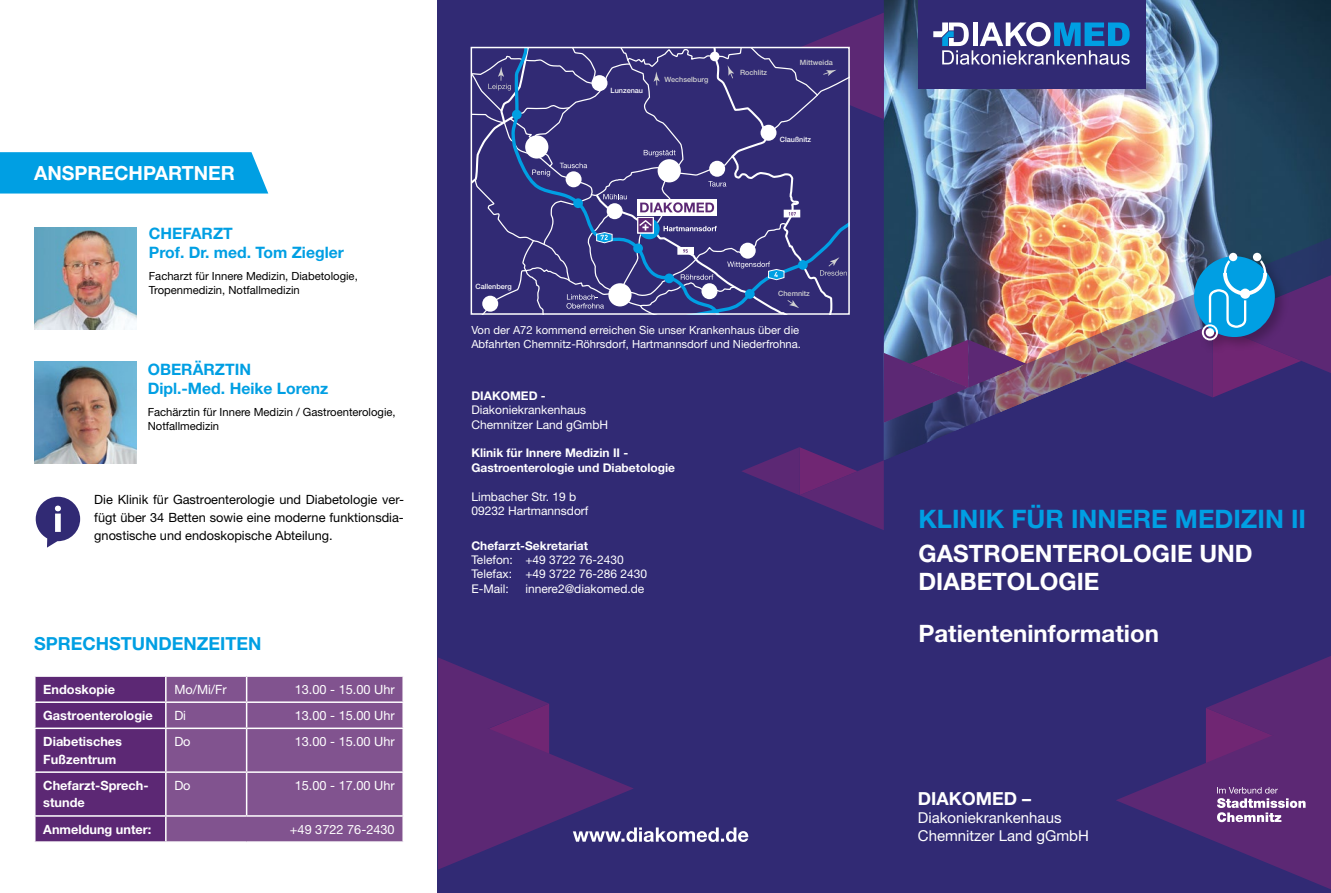
<style>
.page{position:relative;width:1331px;height:893px;background:#fff}
.page>*{position:absolute;margin:0;border:0;box-sizing:border-box;transform-origin:0 0}
.t1{font:700 25.5px "Helvetica Neue LT Std";color:#009fe3}
.t2{font:700 24px/28.8px "Helvetica Neue LT Std";color:#fff}
.t3{font:700 19.5px "Helvetica Neue LT Std";color:#fff}
.t4{font:700 18px "Helvetica Neue LT Std";color:#009fe3}
.t5{font:700 18px "Helvetica Neue LT Std";color:#fff}
.t6{font:700 15.75px/18.9px "Helvetica Neue LT Std";color:#009fe3}
.t7{font:15px/18px "Helvetica Neue LT Std";color:#fff}
.t8{font:12.75px/17.7px "Helvetica Neue LT Std";color:#000;text-align:justify}
.t9{font:700 12.75px/17.7px "Helvetica Neue LT Std";color:#fff}
.t10{font:12.75px "Helvetica Neue LT Std";color:#fff}
.t11{font:12px/14.4px "Helvetica Neue LT Std";color:#fff}
.t12{font:700 12px/14.4px "Helvetica Neue LT Std";color:#fff}
.t13{font:11.25px/13.5px "Helvetica Neue LT Std";color:#000}
.t14{font:11.25px/13.5px "Helvetica Neue LT Std";color:#fff}
.t15{font:500 7.2px "Helvetica Neue LT Std";color:#d0d0d0}
.t16{font:500 7.2px "Helvetica Neue LT Std";color:#fff}
</style>
<div class="page">
<svg style="left:0;top:152px;width:268px;height:42px;background:#0ba3e4"></svg>
<div style="left:438px;top:0;width:893px;height:893px;background:#312a74"></div>
<img style="left:884px;top:0;width:447px;height:233px">
<div style="left:918px;top:0;width:227px;height:89px;background:#312a74"></div>
<svg style="left:933px;top:22px;width:197px;height:43px"></svg>
<img style="left:884px;top:233px;width:447px;height:227px">
<img style="left:884px;top:340px;width:142px;height:83px">
<svg style="left:438px;top:657px;width:310px;height:213px"></svg>
<svg style="left:742px;top:447px;width:142px;height:83px"></svg>
<img style="left:34px;top:227px;width:102px;height:102px">
<img style="left:34px;top:362px;width:102px;height:102px">
<svg style="left:36px;top:497px;width:44px;height:51px"></svg>
<div style="left:1191px;top:250px;width:99px;height:105px;background:#000;opacity:.25"></div>
<div style="left:1229px;top:253px;width:8px;height:8px;background:#fff;border-radius:50%"></div>
<div style="left:1253px;top:253px;width:8px;height:8px;background:#fff;border-radius:50%"></div>
<svg style="left:1124px;top:260px;width:207px;height:137px"></svg>
<svg style="left:35px;top:677px;width:368px;height:164px;background:#764687"></svg>
<hr style="left:34px;top:728px;width:132px;height:1px;background:#fff">
<hr style="left:166px;top:728px;width:81px;height:1px;background:#fff">
<hr style="left:165px;top:729px;width:2px;height:42px;background:#fff">
<hr style="left:247px;top:728px;width:157px;height:1px;background:#fff">
<hr style="left:246px;top:729px;width:1px;height:42px;background:#fff">
<hr style="left:34px;top:771px;width:132px;height:2px;background:#fff">
<hr style="left:166px;top:771px;width:81px;height:2px;background:#fff">
<hr style="left:165px;top:773px;width:2px;height:42px;background:#fff">
<hr style="left:247px;top:771px;width:157px;height:2px;background:#fff">
<hr style="left:246px;top:773px;width:1px;height:42px;background:#fff">
<hr style="left:34px;top:815px;width:132px;height:2px;background:#fff">
<hr style="left:34px;top:677px;width:2px;height:24px;background:#fff">
<hr style="left:402px;top:677px;width:2px;height:24px;background:#fff">
<hr style="left:34px;top:703px;width:2px;height:25px;background:#fff">
<hr style="left:402px;top:703px;width:2px;height:25px;background:#fff">
<hr style="left:34px;top:729px;width:2px;height:42px;background:#fff">
<hr style="left:402px;top:729px;width:2px;height:42px;background:#fff">
<hr style="left:34px;top:773px;width:2px;height:42px;background:#fff">
<hr style="left:402px;top:773px;width:2px;height:42px;background:#fff">
<hr style="left:34px;top:817px;width:2px;height:24px;background:#fff">
<hr style="left:166px;top:815px;width:81px;height:2px;background:#fff">
<hr style="left:165px;top:817px;width:2px;height:24px;background:#fff">
<hr style="left:247px;top:815px;width:157px;height:2px;background:#fff">
<hr style="left:402px;top:817px;width:2px;height:24px;background:#fff">
<svg style="left:471px;top:13px;width:413px;height:299px"></svg>
<div style="left:471px;top:47px;width:379px;height:268px;border:2px solid #fff"></div>
<svg style="left:1116px;top:656px;width:215px;height:233px"></svg>
<h3 class="t3" style="left:34px;top:161px;width:202px">ANSPRECHPARTNER</h3>
<h3 class="t6" style="left:149px;top:224px;width:197px">CHEFARZT<br>Prof. Dr. med. Tom Ziegler</h3>
<p class="t13" style="left:149px;top:269px;width:210px">Facharzt für Innere Medizin, Diabetologie,<br>Tropenmedizin, Notfallmedizin</p>
<p class="t16" style="left:475px;top:282px;width:38px">Callenberg</p>
<p class="t16" style="left:611px;top:86px;width:34px">Lunzenau</p>
<p class="t15" style="left:664px;top:75px;width:45px">Wechselburg</p>
<p class="t15" style="left:740px;top:68px;width:29px">Rochlitz</p>
<p class="t15" style="left:800px;top:58px;width:34px">Mittweida</p>
<p class="t16" style="left:780px;top:135px;width:33px">Claußnitz</p>
<p class="t15" style="left:778px;top:289px;width:33px">Chemnitz</p>
<p class="t14" style="left:471px;top:323px;width:331px">Von der A72 kommend erreichen Sie unser Krankenhaus über die<br>Abfahrten Chemnitz-Röhrsdorf, Hartmannsdorf und Niederfrohna.</p>
<h3 class="t6" style="left:148px;top:360px;width:182px">OBERÄRZTIN<br>Dipl.-Med. Heike Lorenz</h3>
<p class="t13" style="left:148px;top:405px;width:249px">Fachärztin für Innere Medizin / Gastroenterologie,<br>Notfallmedizin</p>
<p class="t12" style="left:471px;top:388px;width:76px">DIAKOMED -</p>
<p class="t11" style="left:471px;top:403px;width:138px">Diakoniekrankenhaus<br>Chemnitzer Land gGmbH</p>
<p class="t12" style="left:471px;top:446px;width:205px">Klinik für Innere Medizin II -<br>Gastroenterologie und Diabetologie</p>
<p class="t11" style="left:471px;top:489px;width:119px">Limbacher Str. 19 b<br>09232 Hartmannsdorf</p>
<p class="t12" style="left:471px;top:538px;width:118px">Chefarzt-Sekretariat</p>
<p class="t11" style="left:471px;top:552px;width:177px">Telefon: +49 3722 76-2430<br>Telefax: +49 3722 76-286 2430<br>E-Mail:</p>
<p class="t8" style="left:94px;top:491px;width:311px">Die Klinik für Gastroenterologie und Diabetologie ver&shy;fügt über 34 Betten sowie eine moderne funktionsdia&shy;gnostische und endoskopische Abteilung.</p>
<h1 class="t1" style="left:918px;top:504px;width:389px">KLINIK FÜR INNERE MEDIZIN II</h1>
<h2 class="t2" style="left:918px;top:538px;width:336px">GASTROENTEROLOGIE UND<br>DIABETOLOGIE</h2>
<h2 class="t2" style="left:918px;top:619px;width:242px">Patienteninformation</h2>
<p class="t11" style="left:525px;top:581px;width:120px">innere2@diakomed.de</p>
<h3 class="t4" style="left:34px;top:632px;width:229px">SPRECHSTUNDENZEITEN</h3>
<p class="t9" style="left:43px;top:680px;width:73px">Endoskopie</p>
<p class="t10" style="left:174px;top:682px;width:54px">Mo/Mi/Fr</p>
<p class="t10" style="left:295px;top:682px;width:101px">13.00 - 15.00 Uhr</p>
<p class="t9" style="left:43px;top:706px;width:111px">Gastroenterologie</p>
<p class="t10" style="left:174px;top:708px;width:13px">Di</p>
<p class="t10" style="left:295px;top:708px;width:101px">13.00 - 15.00 Uhr</p>
<p class="t9" style="left:43px;top:732px;width:80px">Diabetisches<br>Fußzentrum</p>
<p class="t10" style="left:174px;top:734px;width:18px">Do</p>
<p class="t10" style="left:295px;top:734px;width:101px">13.00 - 15.00 Uhr</p>
<p class="t9" style="left:43px;top:776px;width:107px">Chefarzt-Sprech&shy;stunde</p>
<p class="t10" style="left:174px;top:778px;width:18px">Do</p>
<p class="t10" style="left:295px;top:778px;width:101px">15.00 - 17.00 Uhr</p>
<p class="t9" style="left:43px;top:820px;width:110px">Anmeldung unter:</p>
<p class="t10" style="left:290px;top:821px;width:106px">+49 3722 76-2430</p>
<h3 class="t5" style="left:918px;top:787px;width:115px">DIAKOMED –</h3>
<p class="t7" style="left:918px;top:808px;width:173px">Diakoniekrankenhaus<br>Chemnitzer Land gGmbH</p>
</div>
